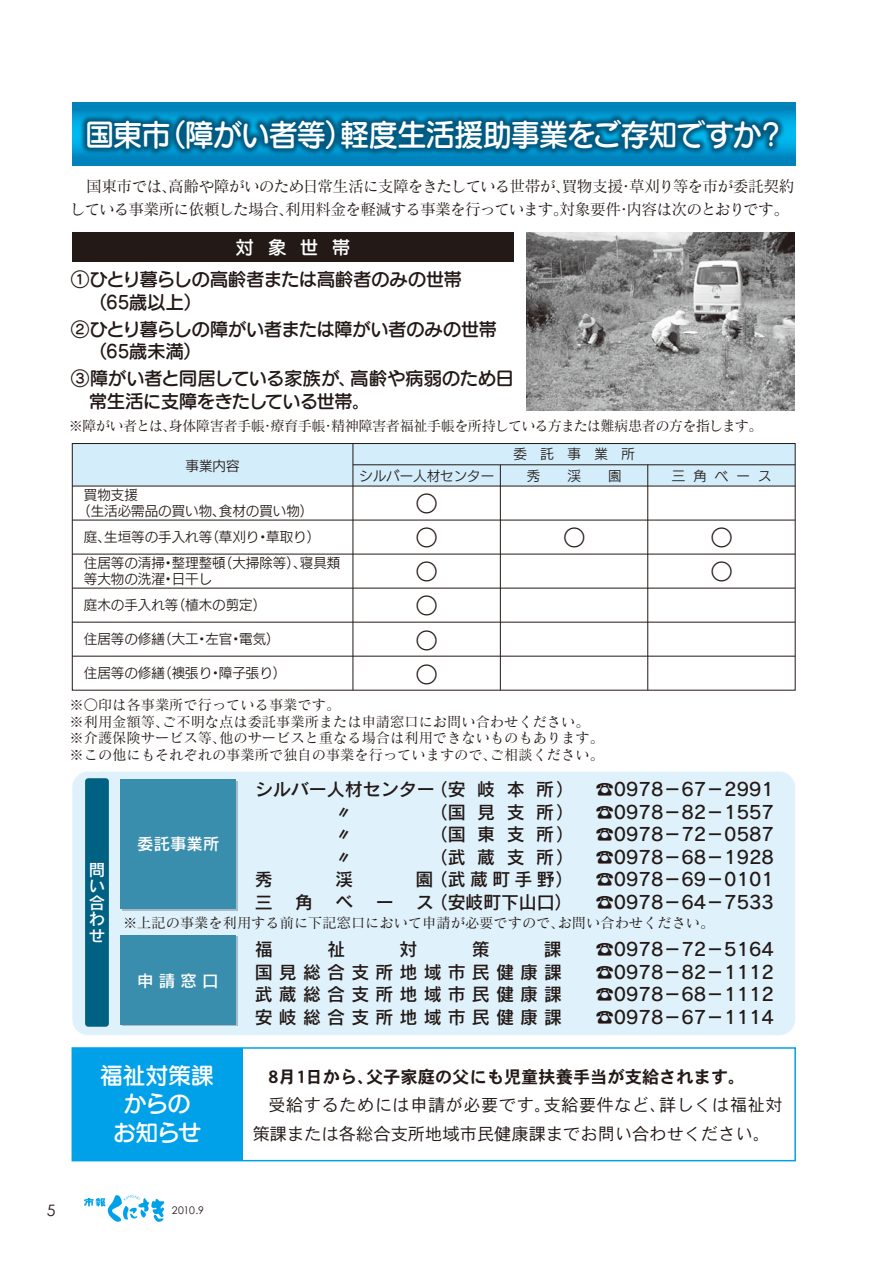
<style>
.page{position:relative;width:893px;height:1263px;background:#fff}
.page>*{position:absolute;margin:0;border:0;box-sizing:border-box;transform-origin:0 0}
.t1{font:30px "G Maru Go CID DB";letter-spacing:-.015em;color:#fff;scale:.95 1}
.t2{font:22.5px/28.5px "G Maru Go CID DB";letter-spacing:.005em;color:#fff;text-align:center}
.t3{font:22.5px/34.2px "New Rodin CID M";color:#231916;text-align:justify}
.t4{font:18px "Rodin CID DB";color:#231916}
.t5{font:18px/22.5px "G Maru Go CID DB";letter-spacing:-.005em;color:#231916}
.t6{font:18px "Rodin CID DB";letter-spacing:.34em;color:#231916}
.t7{font:18px "G Maru Go CID DB";color:#fff}
.t8{font:17.25px/28.5px "DFPHS Gothic CID W3";color:#231916}
.t9{font:17.25px "DFPHS Gothic CID W7";color:#231916}
.t10{font:16.5px/16.5px "Rodin CID DB";color:#fff;text-align:justify}
.t11{font:15.75px/22.5px "Matisse CID M";letter-spacing:-.055em;color:#231916}
.t12{font:14.25px/16.5px "Matisse CID M";color:#231916}
.t13{font:14.25px "Matisse CID M";letter-spacing:-.045em;color:#231916}
.t14{font:13.5px/15.8px "New Rodin CID M";color:#231916}
.t15{font:10.5px "Century Gothic";color:#231916}
</style>
<div class="page">
<div style="left:72px;top:443px;width:723px;height:43px;background:#d3edfb"></div>
<div style="left:72px;top:1047px;width:724px;height:114px;border:2px solid #00a1e9"></div>
<div style="left:72px;top:1048px;width:170px;height:113px;background:#00a1e9"></div>
<img style="left:526px;top:232px;width:268px;height:179px">
<div style="left:72px;top:232px;width:442px;height:30px;background:#231916"></div>
<div style="left:72px;top:771px;width:723px;height:264px;background:#dff2fc;border-radius:16px"></div>
<div style="left:72px;top:443px;width:723px;height:247px;border:1px solid #231916"></div>
<hr style="left:353px;top:464px;width:442px;height:1px;background:#231916">
<hr style="left:72px;top:486px;width:723px;height:1px;background:#231916">
<hr style="left:72px;top:520px;width:723px;height:1px;background:#231916">
<hr style="left:72px;top:554px;width:723px;height:1px;background:#231916">
<hr style="left:72px;top:588px;width:723px;height:1px;background:#231916">
<hr style="left:72px;top:622px;width:723px;height:1px;background:#231916">
<hr style="left:72px;top:656px;width:723px;height:1px;background:#231916">
<hr style="left:353px;top:443px;width:1px;height:247px;background:#231916">
<hr style="left:500px;top:465px;width:1px;height:225px;background:#231916">
<hr style="left:647px;top:465px;width:1px;height:225px;background:#231916">
<div style="left:85px;top:778px;width:24px;height:249px;background:#006183;border-radius:3px"></div>
<div style="left:123px;top:781px;width:115px;height:130px;background:#a7bcc7"></div>
<div style="left:123px;top:937px;width:115px;height:89px;background:#a7bcc7"></div>
<div style="left:120px;top:779px;width:116px;height:130px;background:#398dad"></div>
<div style="left:120px;top:935px;width:116px;height:90px;background:#398dad"></div>
<img style="left:72px;top:102px;width:724px;height:64px">
<svg style="left:84px;top:1195px;width:80px;height:27px"></svg>
<h1 class="t1" style="left:85px;top:115px;width:738px">国東市（障がい者等）軽度生活援助事業をご存知ですか？</h1>
<p class="t11" style="left:70px;top:175px;width:726px;text-indent:16px">国東市では、高齢や障がいのため日常生活に支障をきたしている世帯が、買物支援・草刈り等を市が委託契約している事業所に依頼した場合、利用料金を軽減する事業を行っています。対象要件・内容は次のとおりです。</p>
<p class="t7" style="left:236px;top:235px;width:116px">対象世帯</p>
<p class="t5" style="left:71px;top:268px;width:392px">①ひとり暮らしの高齢者または高齢者のみの世帯　（65歳以上）</p>
<p class="t5" style="left:71px;top:317px;width:427px">②ひとり暮らしの障がい者または障がい者のみの世帯　（65歳未満）</p>
<p class="t5" style="left:89px;top:367px;width:426px;text-indent:-18px">③障がい者と同居している家族が、高齢や病弱のため日常生活に支障をきたしている世帯。</p>
<p class="t13" style="left:69px;top:417px;width:695px">※障がい者とは、身体障害者手帳・療育手帳・精神障害者福祉手帳を所持している方または難病患者の方を指します。</p>
<p class="t14" style="left:186px;top:458px;width:55px">事業内容</p>
<p class="t14" style="left:77px;top:487px;width:238px;text-indent:7px">買物支援<br>（生活必需品の買い物、食材の買い物）</p>
<p class="t14" style="left:84px;top:524px;width:258px;line-height:25.8px">庭、生垣等の手入れ等（草刈り・草取り）<br>住居等の清掃・整理整頓（大掃除等）、寝具類</p>
<p class="t14" style="left:84px;top:566px;width:184px;line-height:26px">等大物の洗濯・日干し<br>庭木の手入れ等（植木の剪定）</p>
<p class="t14" style="left:84px;top:631px;width:197px">住居等の修繕（大工・左官・電気）</p>
<p class="t14" style="left:84px;top:665px;width:204px">住居等の修繕（襖張り・障子張り）</p>
<p class="t14" style="left:513px;top:446px;width:123px">委　託　事　業　所</p>
<p class="t14" style="left:359px;top:467px;width:137px">シルバー人材センター</p>
<p class="t14" style="left:672px;top:467px;width:101px">三　角　ベ　ー　ス</p>
<p class="t3" style="left:416px;top:486px;width:24px">○ ○ ○ ○ ○ ○</p>
<p class="t3" style="left:563px;top:520px;width:24px">○</p>
<p class="t3" style="left:710px;top:520px;width:24px">○ ○</p>
<p class="t12" style="left:70px;top:697px;width:536px">※○印は各事業所で行っている事業です。<br>※利用金額等、ご不明な点は委託事業所または申請窓口にお問い合わせください。※介護保険サービス等、他のサービスと重なる場合は利用できないものもあります。※この他にもそれぞれの事業所で独自の事業を行っていますので、ご相談ください。</p>
<p class="t10" style="left:89px;top:861px;width:18px">問い合わせ</p>
<p class="t4" style="left:255px;top:777px;width:321px">シルバー人材センター （安 岐 本 所）</p>
<p class="t4" style="left:596px;top:777px;width:180px">☎0978－67－2991</p>
<p class="t4" style="left:430px;top:800px;width:146px">（国見支所）</p>
<p class="t4" style="left:596px;top:800px;width:180px">☎0978－82－1557</p>
<p class="t4" style="left:430px;top:822px;width:146px">（国東支所）</p>
<p class="t4" style="left:596px;top:822px;width:180px">☎0978－72－0587</p>
<p class="t4" style="left:430px;top:845px;width:146px">（武蔵支所）</p>
<p class="t4" style="left:596px;top:845px;width:180px">☎0978－68－1928</p>
<p class="t4" style="left:255px;top:867px;width:19px">秀</p>
<p class="t4" style="left:335px;top:867px;width:19px">渓</p>
<p class="t4" style="left:416px;top:867px;width:159px">園 （武蔵町手野）</p>
<p class="t4" style="left:596px;top:867px;width:180px">☎0978－69－0101</p>
<p class="t4" style="left:255px;top:890px;width:319px">三 角 ベ ー ス （安岐町下山口）</p>
<p class="t4" style="left:596px;top:890px;width:180px">☎0978－64－7533</p>
<p class="t4" style="left:255px;top:937px;width:19px">福</p>
<p class="t4" style="left:327px;top:937px;width:19px">祉</p>
<p class="t4" style="left:399px;top:937px;width:19px">対</p>
<p class="t4" style="left:472px;top:937px;width:19px">策</p>
<p class="t4" style="left:544px;top:937px;width:19px">課</p>
<p class="t4" style="left:596px;top:937px;width:180px">☎0978－72－5164</p>
<p class="t6" style="left:255px;top:960px;width:309px">国見総合支所地域市民健康課</p>
<p class="t4" style="left:596px;top:960px;width:180px">☎0978－82－1112</p>
<p class="t6" style="left:255px;top:982px;width:309px">武蔵総合支所地域市民健康課</p>
<p class="t4" style="left:596px;top:982px;width:180px">☎0978－68－1112</p>
<p class="t6" style="left:255px;top:1005px;width:309px">安岐総合支所地域市民健康課</p>
<p class="t4" style="left:596px;top:1005px;width:180px">☎0978－67－1114</p>
<p class="t10" style="left:137px;top:835px;width:84px">委託事業所</p>
<p class="t12" style="left:123px;top:914px;width:593px">※上記の事業を利用する前に下記窓口において申請が必要ですので、お問い合わせください。</p>
<p class="t10" style="left:137px;top:972px;width:83px">申請窓口</p>
<p class="t2" style="left:100px;top:1060px;width:115px">福祉対策課からの<br>お知らせ</p>
<p class="t15" style="left:172px;top:1203px;width:34px">2010.9</p>
<p class="t9" style="left:268px;top:1067px;width:479px">8月1日から、父子家庭の父にも児童扶養手当が支給されます。</p>
<p class="t8" style="left:253px;top:1090px;width:532px;text-indent:16px">受給するためには申請が必要です。支給要件など、詳しくは福祉対策課または各総合支所地域市民健康課までお問い合わせください。</p>
</div>
